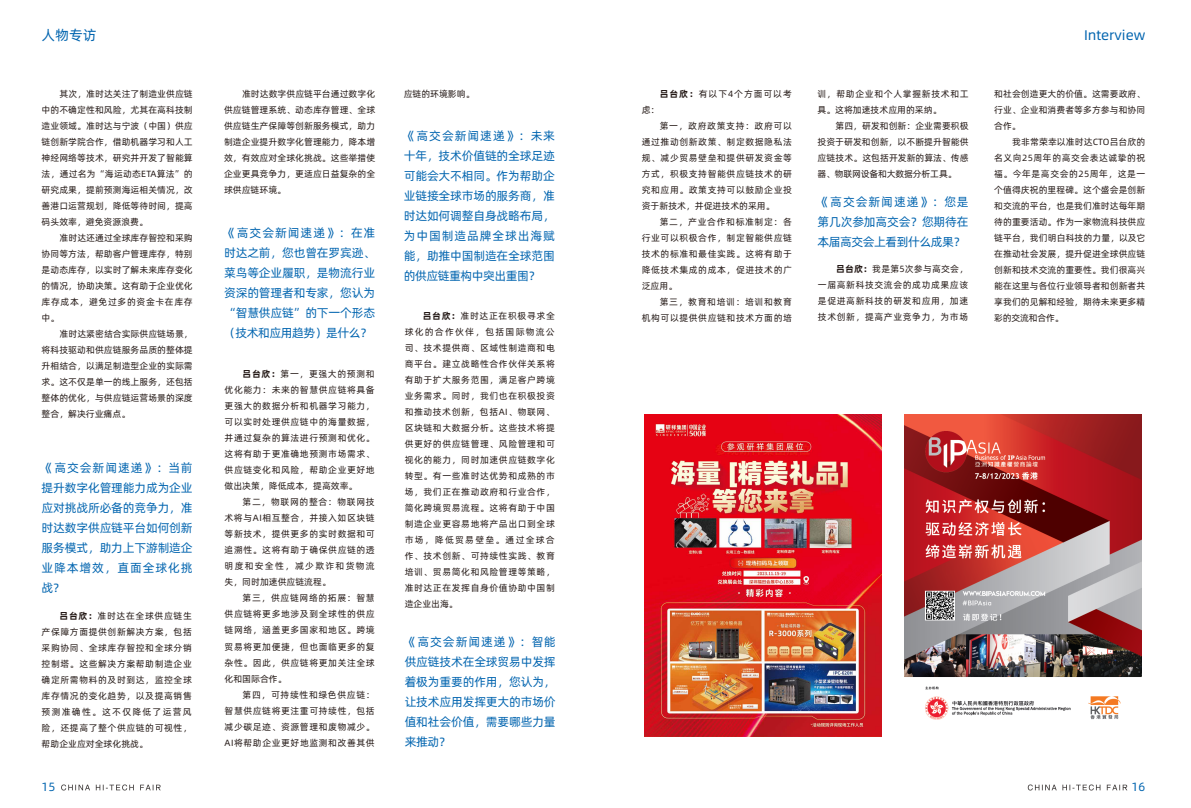
<style>
.page{position:relative;width:1191px;height:808px;background:#fff}
.page>*{position:absolute;margin:0;border:0;box-sizing:border-box;transform-origin:0 0}
.t1{font:14px "Alibaba Pu Hui Ti R";color:#0064af}
.t2{font:12px/20px "Alibaba Pu Hui Ti R";letter-spacing:-.015em;color:#0064af;text-align:justify}
.t3{font:9px/16px "Alibaba Pu Hui Ti R";letter-spacing:.065em;color:#231815;text-align:justify}
.t4{font:9px "Alibaba Pu Hui Ti R";letter-spacing:.1em;color:#231815}
.t5{font:9px "Alibaba Pu Hui Ti R";color:#231815}
.s1{font-family:"Alibaba Pu Hui Ti B"}
</style>
<div class="page">
<img style="left:905px;top:415px;width:236px;height:305px">
<img style="left:645px;top:415px;width:236px;height:321px">
<svg style="left:61px;top:784px;width:100px;height:6px"></svg>
<svg style="left:1027px;top:784px;width:100px;height:6px"></svg>
<h1 class="t1" style="left:42px;top:24px;width:57px">人物专访</h1>
<h1 class="t1" style="left:1084px;top:24px;width:63px">Interview</h1>
<p class="t3" style="left:42px;top:85px;width:153px;text-indent:18px">其次，准时达关注了制造业供应链中的不确定性和风险，尤其在高科技制造业领域。准时达与宁波（中国）供应链创新学院合作，借助机器学习和人工神经网络等技术，研究并开发了智能算法，通过名为“海运动态ETA算法”的研究成果，提前预测海运相关情况，改善港口运营规划，降低等待时间，提高码头效率，避免资源浪费。</p>
<p class="t3" style="left:42px;top:229px;width:153px;text-indent:18px">准时达还通过全球库存智控和采购协同等方法，帮助客户管理库存，特别是动态库存，以实时了解未来库存变化的情况，协助决策。这有助于企业优化库存成本，避免过多的资金卡在库存中。</p>
<p class="t3" style="left:42px;top:325px;width:153px;text-indent:18px">准时达紧密结合实际供应链场景，将科技驱动和供应链服务品质的整体提升相结合，以满足制造型企业的实际需求。这不仅是单一的线上服务，还包括整体的优化，与供应链运营场景的深度整合，解决行业痛点。</p>
<h2 class="t2" style="left:42px;top:457px;width:153px">《高交会新闻速递》：当前提升数字化管理能力成为企业应对挑战所必备的竞争力，准时达数字供应链平台如何创新服务模式，助力上下游制造企业降本增效，直面全球化挑战？</h2>
<p class="t3" style="left:42px;top:607px;width:152px;text-indent:18px"><span class="s1">吕台欣：</span>准时达在全球供应链生产保障方面提供创新解决方案，包括采购协同、全球库存智控和全球分销控制塔。这些解决方案帮助制造企业确定所需物料的及时到达，监控全球库存情况的变化趋势，以及提高销售预测准确性。这不仅降低了运营风险，还提高了整个供应链的可视性，帮助企业应对全球化挑战。</p>
<p class="t3" style="left:224px;top:85px;width:153px;text-indent:18px">准时达数字供应链平台通过数字化供应链管理系统、动态库存管理、全球供应链生产保障等创新服务模式，助力制造企业提升数字化管理能力，降本增效，有效应对全球化挑战。这些举措使企业更具竞争力，更适应日益复杂的全球供应链环境。</p>
<h2 class="t2" style="left:224px;top:222px;width:153px">《高交会新闻速递》：在准时达之前，您也曾在罗宾逊、菜鸟等企业履职，是物流行业资深的管理者和专家，您认为“智慧供应链”的下一个形态（技术和应用趋势）是什么？</h2>
<p class="t3" style="left:224px;top:366px;width:152px;text-indent:18px"><span class="s1">吕台欣：</span>第一，更强大的预测和优化能力：未来的智慧供应链将具备更强大的数据分析和机器学习能力，可以实时处理供应链中的海量数据，并通过复杂的算法进行预测和优化。这将有助于更准确地预测市场需求、供应链变化和风险，帮助企业更好地做出决策，降低成本，提高效率。</p>
<p class="t3" style="left:224px;top:494px;width:152px;text-indent:18px">第二，物联网的整合：物联网技术将与AI相互整合，并接入如区块链等新技术，提供更多的实时数据和可追溯性。这将有助于确保供应链的透明度和安全性，减少欺诈和货物流失，同时加速供应链流程。</p>
<p class="t3" style="left:224px;top:590px;width:152px;text-indent:18px">第三，供应链网络的拓展：智慧供应链将更多地涉及到全球性的供应链网络，涵盖更多国家和地区。跨境贸易将更加便捷，但也面临更多的复杂性。因此，供应链将更加关注全球化和国际合作。</p>
<p class="t3" style="left:224px;top:686px;width:152px;text-indent:18px">第四，可持续性和绿色供应链：智慧供应链将更注重可持续性，包括减少碳足迹、资源管理和废物减少。AI将帮助企业更好地监测和改善其供</p>
<p class="t5" style="left:404px;top:87px;width:72px">应链的环境影响。</p>
<h2 class="t2" style="left:404px;top:125px;width:153px">《高交会新闻速递》：未来十年，技术价值链的全球足迹可能会大不相同。作为帮助企业链接全球市场的服务商，准时达如何调整自身战略布局，为中国制造品牌全球出海赋能，助推中国制造在全球范围的供应链重构中突出重围？</h2>
<p class="t3" style="left:405px;top:308px;width:152px;text-indent:18px"><span class="s1">吕台欣：</span>准时达正在积极寻求全球化的合作伙伴，包括国际物流公司、技术提供商、区域性制造商和电商平台。建立战略性合作伙伴关系将有助于扩大服务范围，满足客户跨境业务需求。同时，我们也在积极投资和推动技术创新，包括AI、物联网、区块链和大数据分析。这些技术将提供更好的供应链管理、风险管理和可视化的能力，同时加速供应链数字化转型。有一些准时达优势和成熟的市场，我们正在推动政府和行业合作，简化跨境贸易流程。这将有助于中国制造企业更容易地将产品出口到全球市场，降低贸易壁垒。通过全球合作、技术创新、可持续性实践、教育培训、贸易简化和风险管理等策略，准时达正在发挥自身价值协助中国制造企业出海。</p>
<h2 class="t2" style="left:405px;top:631px;width:153px">《高交会新闻速递》：智能供应链技术在全球贸易中发挥着极为重要的作用，您认为，让技术应用发挥更大的市场价值和社会价值，需要哪些力量来推动？</h2>
<p class="t4" style="left:660px;top:87px;width:134px"><span class="s1">吕台欣：</span>有以下4个方面可以考</p>
<p class="t3" style="left:642px;top:101px;width:19px">虑：</p>
<p class="t3" style="left:642px;top:117px;width:152px;text-indent:18px">第一，政府政策支持：政府可以通过推动创新政策、制定数据隐私法规、减少贸易壁垒和提供研发资金等方式，积极支持智能供应链技术的研究和应用。政策支持可以鼓励企业投资于新技术，并促进技术的采用。</p>
<p class="t3" style="left:642px;top:213px;width:152px;text-indent:18px">第二，产业合作和标准制定：各行业可以积极合作，制定智能供应链技术的标准和最佳实践。这将有助于降低技术集成的成本，促进技术的广泛应用。</p>
<p class="t3" style="left:642px;top:293px;width:152px;text-align:right">第三，教育和培训：培训和教育<br>机构可以提供供应链和技术方面的培</p>
<p class="t3" style="left:817px;top:85px;width:153px">训，帮助企业和个人掌握新技术和工具。这将加速技术应用的采纳。</p>
<p class="t3" style="left:817px;top:117px;width:153px;text-indent:18px">第四，研发和创新：企业需要积极投资于研发和创新，以不断提升智能供应链技术。这包括开发新的算法、传感器、物联网设备和大数据分析工具。</p>
<h2 class="t2" style="left:817px;top:191px;width:153px">《高交会新闻速递》：您是第几次参加高交会？您期待在本届高交会上看到什么成果？</h2>
<p class="t3" style="left:818px;top:260px;width:152px;text-indent:18px"><span class="s1">吕台欣：</span>我是第5次参与高交会，一届高新科技交流会的成功成果应该是促进高新科技的研发和应用，加速技术创新，提高产业竞争力，为市场</p>
<p class="t3" style="left:994px;top:85px;width:153px">和社会创造更大的价值。这需要政府、行业、企业和消费者等多方参与和协同合作。</p>
<p class="t3" style="left:994px;top:133px;width:153px;text-indent:18px">我非常荣幸以准时达CTO吕台欣的名义向25周年的高交会表达诚挚的祝福。今年是高交会的25周年，这是一个值得庆祝的里程碑。这个盛会是创新和交流的平台，也是我们准时达每年期待的重要活动。作为一家物流科技供应链平台，我们明白科技的力量，以及它在推动社会发展，提升促进全球供应链创新和技术交流的重要性。我们很高兴能在这里与各位行业领导者和创新者共享我们的见解和经验，期待未来更多精彩的交流和合作。</p>
<h2 class="t2" style="left:42px;top:775px;width:15px">15</h2>
<h2 class="t2" style="left:1131px;top:775px;width:15px">16</h2>
</div>
